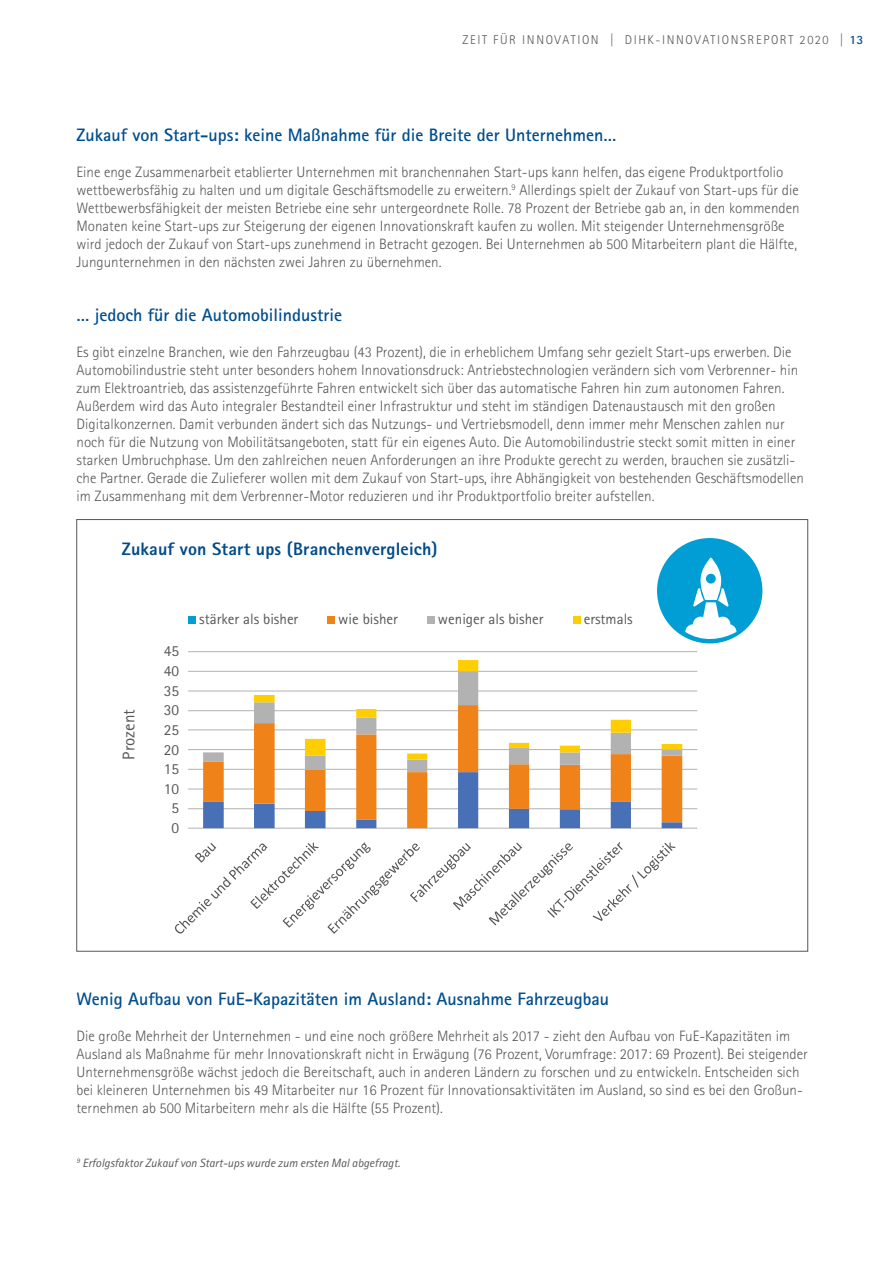
<style>
.page{position:relative;width:893px;height:1263px;background:#fff}
.page>*{position:absolute;margin:0;border:0;box-sizing:border-box;transform-origin:0 0}
.t1{font:700 18px "Agfa Rotis Sans Serif";color:#004e8d}
.t2{font:800 18px "Agfa Rotis Sans Serif";letter-spacing:.01em;color:#004b88}
.t3{font:16.95px "Agfa Rotis Sans Serif";letter-spacing:.005em;color:#575756}
.t4{font:15.45px "Agfa Rotis Sans Serif";color:#575756}
.t5{font:15.3px "Agfa Rotis Sans Serif";letter-spacing:-.005em;color:#575756}
.t6{font:300 15px/18px "Agfa Rotis Sans Serif";color:#575756}
.t7{font:15px "Agfa Rotis Sans Serif";color:#575756}
.t8{font:300 12.75px "Agfa Rotis Sans Serif";letter-spacing:.125em;color:#575756}
.t9{font:italic 12px "Agfa Rotis Sans Serif";color:#575756}
.s1{font-weight:700;color:#004e8d}
</style>
<div class="page">
<hr style="left:188px;top:808px;width:509px;height:1px;background:#b3b2b2">
<hr style="left:188px;top:789px;width:509px;height:1px;background:#b3b2b2">
<hr style="left:188px;top:769px;width:509px;height:1px;background:#b3b2b2">
<hr style="left:188px;top:749px;width:509px;height:1px;background:#b3b2b2">
<hr style="left:188px;top:730px;width:509px;height:1px;background:#b3b2b2">
<hr style="left:188px;top:710px;width:509px;height:1px;background:#b3b2b2">
<hr style="left:188px;top:691px;width:509px;height:1px;background:#b3b2b2">
<hr style="left:188px;top:671px;width:509px;height:1px;background:#b3b2b2">
<hr style="left:188px;top:651px;width:509px;height:1px;background:#b3b2b2">
<hr style="left:188px;top:828px;width:509px;height:1px;background:#b3b2b2">
<div style="left:189px;top:616px;width:7px;height:8px;background:#009ed4"></div>
<div style="left:328px;top:616px;width:7px;height:8px;background:#f0821a"></div>
<div style="left:427px;top:616px;width:8px;height:8px;background:#b3b2b2"></div>
<div style="left:573px;top:616px;width:7px;height:8px;background:#ffce00"></div>
<svg style="left:203px;top:772px;width:479px;height:56px"></svg>
<svg style="left:203px;top:671px;width:479px;height:101px"></svg>
<svg style="left:254px;top:660px;width:428px;height:100px"></svg>
<svg style="left:175px;top:842px;width:500px;height:92px"></svg>
<div style="left:657px;top:538px;width:105px;height:105px;background:#009ed4;border-radius:50%"></div>
<svg style="left:685px;top:557px;width:51px;height:86px"></svg>
<p class="t8" style="left:462px;top:33px;width:402px">ZEIT FÜR INNOVATION | DIHK-INNOVATIONSREPORT 2020 | <span class="s1">13</span></p>
<p class="t1" style="left:77px;top:124px;width:541px">Zukauf von Start-ups: keine Maßnahme für die Breite der Unternehmen…</p>
<p class="t6" style="left:77px;top:163px;width:725px">Eine enge Zusammenarbeit etablierter Unternehmen mit branchennahen Start-ups kann helfen, das eigene Produktportfolio wettbewerbsfähig zu halten und um digitale Geschäftsmodelle zu erweitern.<sup>9</sup> Allerdings spielt der Zukauf von Start-ups für die Wettbewerbsfähigkeit der meisten Betriebe eine sehr untergeordnete Rolle. 78 Prozent der Betriebe gab an, in den kommenden Monaten keine Start-ups zur Steigerung der eigenen Innovationskraft kaufen zu wollen. Mit steigender Unternehmensgröße wird jedoch der Zukauf von Start-ups zunehmend in Betracht gezogen. Bei Unternehmen ab 500 Mitarbeitern plant die Hälfte, Jungunternehmen in den nächsten zwei Jahren zu übernehmen.</p>
<p class="t1" style="left:77px;top:304px;width:267px">… jedoch für die Automobilindustrie</p>
<p class="t6" style="left:77px;top:343px;width:729px">Es gibt einzelne Branchen, wie den Fahrzeugbau (43 Prozent), die in erheblichem Umfang sehr gezielt Start-ups erwerben. Die Automobilindustrie steht unter besonders hohem Innovationsdruck: Antriebstechnologien verändern sich vom Verbrenner- hin zum Elektroantrieb, das assistenzgeführte Fahren entwickelt sich über das automatische Fahren hin zum autonomen Fahren.<br>Außerdem wird das Auto integraler Bestandteil einer Infrastruktur und steht im ständigen Datenaustausch mit den großen Digitalkonzernen. Damit verbunden ändert sich das Nutzungs- und Vertriebsmodell, denn immer mehr Menschen zahlen nur noch für die Nutzung von Mobilitätsangeboten, statt für ein eigenes Auto. Die Automobilindustrie steckt somit mitten in einer starken Umbruchphase. Um den zahlreichen neuen Anforderungen an ihre Produkte gerecht zu werden, brauchen sie zusätzli&shy;che Partner. Gerade die Zulieferer wollen mit dem Zukauf von Start-ups, ihre Abhängigkeit von bestehenden Geschäftsmodellen im Zusammenhang mit dem Verbrenner-Motor reduzieren und ihr Produktportfolio breiter aufstellen.</p>
<p class="t2" style="left:122px;top:537px;width:317px">Zukauf von Start ups (Branchenvergleich)</p>
<p class="t3" style="left:119px;top:759px;width:52px;rotate:-90deg">Prozent</p>
<p class="t5" style="left:164px;top:642px;width:17px">45</p>
<p class="t5" style="left:164px;top:662px;width:17px">40</p>
<p class="t5" style="left:164px;top:681px;width:17px">35</p>
<p class="t5" style="left:164px;top:701px;width:17px">30</p>
<p class="t5" style="left:164px;top:721px;width:17px">25</p>
<p class="t5" style="left:164px;top:740px;width:17px">20</p>
<p class="t5" style="left:164px;top:760px;width:17px">15</p>
<p class="t4" style="left:164px;top:779px;width:17px">10</p>
<p class="t5" style="left:171px;top:799px;width:9px">5</p>
<p class="t4" style="left:171px;top:819px;width:9px">0</p>
<p class="t7" style="left:199px;top:610px;width:101px">stärker als bisher</p>
<p class="t7" style="left:338px;top:610px;width:61px">wie bisher</p>
<p class="t7" style="left:438px;top:610px;width:107px">weniger als bisher</p>
<p class="t7" style="left:584px;top:610px;width:51px">erstmals</p>
<p class="t1" style="left:77px;top:988px;width:534px">Wenig Aufbau von FuE-Kapazitäten im Ausland: Ausnahme Fahrzeugbau</p>
<p class="t6" style="left:77px;top:1027px;width:733px">Die große Mehrheit der Unternehmen - und eine noch größere Mehrheit als 2017 - zieht den Aufbau von FuE-Kapazitäten im Ausland als Maßnahme für mehr Innovationskraft nicht in Erwägung (76 Prozent, Vorumfrage: 2017: 69 Prozent). Bei steigender Unternehmensgröße wächst jedoch die Bereitschaft, auch in anderen Ländern zu forschen und zu entwickeln. Entscheiden sich bei kleineren Unternehmen bis 49 Mitarbeiter nur 16 Prozent für Innovationsaktivitäten im Ausland, so sind es bei den Großun&shy;ternehmen ab 500 Mitarbeitern mehr als die Hälfte (55 Prozent).</p>
<p class="t9" style="left:77px;top:1156px;width:325px"><sup>9</sup> Erfolgsfaktor Zukauf von Start-ups wurde zum ersten Mal abgefragt.</p>
</div>
